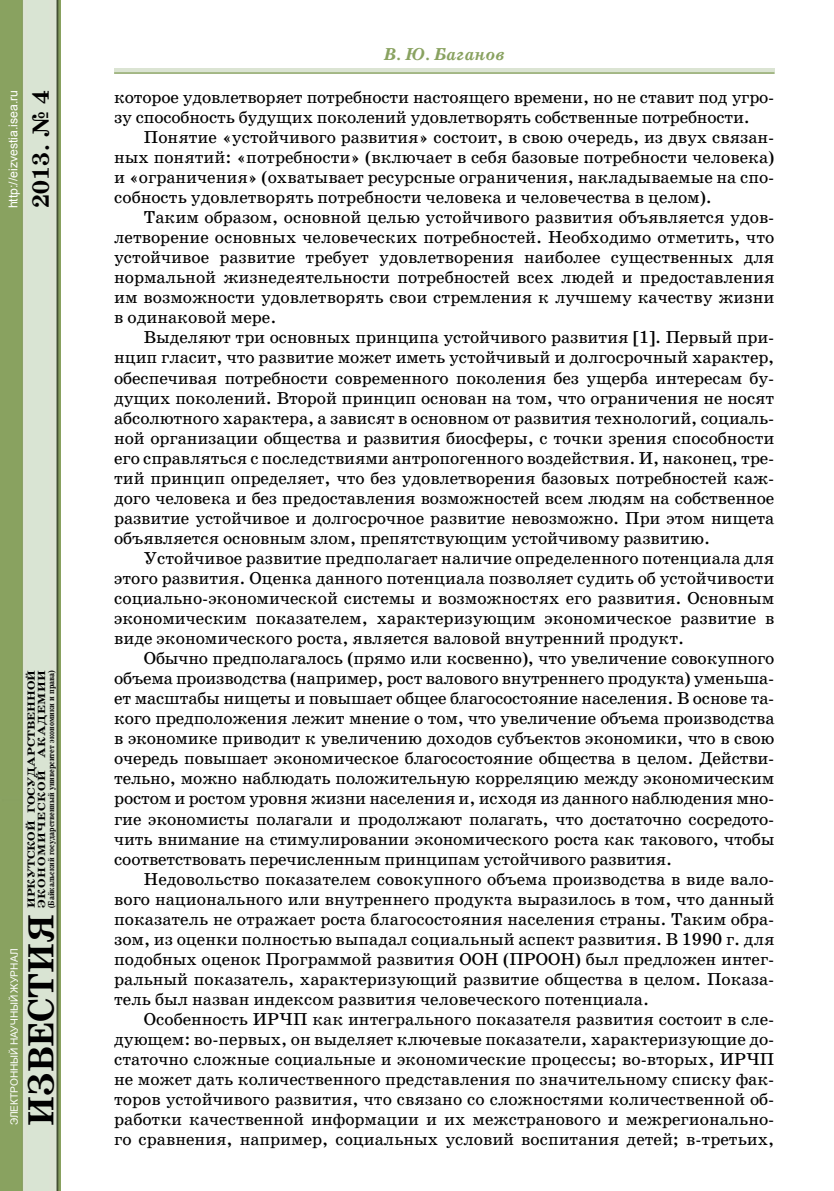
<style>
.page{position:relative;width:834px;height:1191px;background:#fff}
.page>*{position:absolute;margin:0;border:0;box-sizing:border-box;transform-origin:0 0}
.t1{font:700 36.75px "School Book C";color:#000}
.t2{font:700 23.62px "School Book C";color:#000}
.t3{font:17.5px/19.9px "School Book C";color:#000;text-align:justify}
.t4{font:italic 700 17.5px "School Book C";color:#89a260}
.t5{font:12.25px "Arial";color:#fff}
.t6{font:700 10.5px/10.5px "School Book C";color:#000;scale:1.25 1}
.t7{font:10.15px "Arial";color:#fff}
.t8{font:700 8.75px "School Book C";color:#000;scale:.85 1}
</style>
<div class="page">
<img style="left:0;top:0;width:61px;height:1191px">
<div style="left:114px;top:68px;width:660px;height:5px;background:#dbe4d3"></div>
<hr style="left:114px;top:72px;width:660px;height:2px;background:#89a260">
<p class="t5" style="left:5px;top:208px;width:120px;rotate:-90deg">http://eizvestia.isea.ru</p>
<h2 class="t2" style="left:28px;top:208px;width:119px;rotate:-90deg">2013. № 4</h2>
<p class="t6" style="left:26px;top:908px;width:192px;rotate:-90deg">ИРКУТСКОЙ ГОСУДАРСТВЕННОЙ<br>ЭКОНОМИЧЕСКОЙ АКАДЕМИИ</p>
<p class="t8" style="left:46px;top:908px;width:282px;rotate:-90deg">(Байкальский государственный университет экономики и права)</p>
<p class="t7" style="left:8px;top:1125px;width:178px;rotate:-90deg">ЭЛЕКТРОННЫЙ НАУЧНЫЙ ЖУРНАЛ</p>
<h1 class="t1" style="left:21px;top:1125px;width:213px;rotate:-90deg">ИЗВЕСТИЯ</h1>
<p class="t4" style="left:384px;top:45px;width:122px">В. Ю. Баганов</p>
<p class="t3" style="left:114px;top:87px;width:661px">которое удовлетворяет потребности настоящего времени, но не ставит под угро&shy;зу способность будущих поколений удовлетворять собственные потребности.</p>
<p class="t3" style="left:114px;top:127px;width:661px;text-indent:30px">Понятие «устойчивого развития» состоит, в свою очередь, из двух связан&shy;ных понятий: «потребности» (включает в себя базовые потребности человека) и «ограничения» (охватывает ресурсные ограничения, накладываемые на спо&shy;собность удовлетворять потребности человека и человечества в целом).</p>
<p class="t3" style="left:114px;top:207px;width:661px;text-indent:30px">Таким образом, основной целью устойчивого развития объявляется удов&shy;летворение основных человеческих потребностей. Необходимо отметить, что устойчивое развитие требует удовлетворения наиболее существенных для нормальной жизнедеятельности потребностей всех людей и предоставления им возможности удовлетворять свои стремления к лучшему качеству жизни в одинаковой мере.</p>
<p class="t3" style="left:114px;top:328px;width:661px;text-indent:30px">Выделяют три основных принципа устойчивого развития [1]. Первый при&shy;нцип гласит, что развитие может иметь устойчивый и долгосрочный характер, обеспечивая потребности современного поколения без ущерба интересам бу&shy;дущих поколений. Второй принцип основан на том, что ограничения не носят абсолютного характера, а зависят в основном от развития технологий, социаль&shy;ной организации общества и развития биосферы, с точки зрения способности его справляться с последствиями антропогенного воздействия. И, наконец, тре&shy;тий принцип определяет, что без удовлетворения базовых потребностей каж&shy;дого человека и без предоставления возможностей всем людям на собственное развитие устойчивое и долгосрочное развитие невозможно. При этом нищета объявляется основным злом, препятствующим устойчивому развитию.</p>
<p class="t3" style="left:114px;top:548px;width:661px;text-indent:30px">Устойчивое развитие предполагает наличие определенного потенциала для этого развития. Оценка данного потенциала позволяет судить об устойчивости социально-экономической системы и возможностях его развития. Основным экономическим показателем, характеризующим экономическое развитие в виде экономического роста, является валовой внутренний продукт.</p>
<p class="t3" style="left:114px;top:648px;width:661px;text-indent:30px">Обычно предполагалось (прямо или косвенно), что увеличение совокупного объема производства (например, рост валового внутреннего продукта) уменьша&shy;ет масштабы нищеты и повышает общее благосостояние населения. В основе та&shy;кого предположения лежит мнение о том, что увеличение объема производства в экономике приводит к увеличению доходов субъектов экономики, что в свою очередь повышает экономическое благосостояние общества в целом. Действи&shy;тельно, можно наблюдать положительную корреляцию между экономическим ростом и ростом уровня жизни населения и, исходя из данного наблюдения мно&shy;гие экономисты полагали и продолжают полагать, что достаточно сосредото&shy;чить внимание на стимулировании экономического роста как такового, чтобы соответствовать перечисленным принципам устойчивого развития.</p>
<p class="t3" style="left:114px;top:869px;width:661px;text-indent:30px">Недовольство показателем совокупного объема производства в виде вало&shy;вого национального или внутреннего продукта выразилось в том, что данный показатель не отражает роста благосостояния населения страны. Таким обра&shy;зом, из оценки полностью выпадал социальный аспект развития. В 1990 г. для подобных оценок Программой развития ООН (ПРООН) был предложен интег&shy;ральный показатель, характеризующий развитие общества в целом. Показа&shy;тель был назван индексом развития человеческого потенциала.</p>
<p class="t3" style="left:114px;top:1009px;width:661px;text-indent:30px">Особенность ИРЧП как интегрального показателя развития состоит в сле&shy;дующем: во-первых, он выделяет ключевые показатели, характеризующие до&shy;статочно сложные социальные и экономические процессы; во-вторых, ИРЧП не может дать количественного представления по значительному списку фак&shy;торов устойчивого развития, что связано со сложностями количественной об&shy;работки качественной информации и их межстранового и межрегионально&shy;го сравнения, например, социальных условий воспитания детей; в-третьих,</p>
</div>
